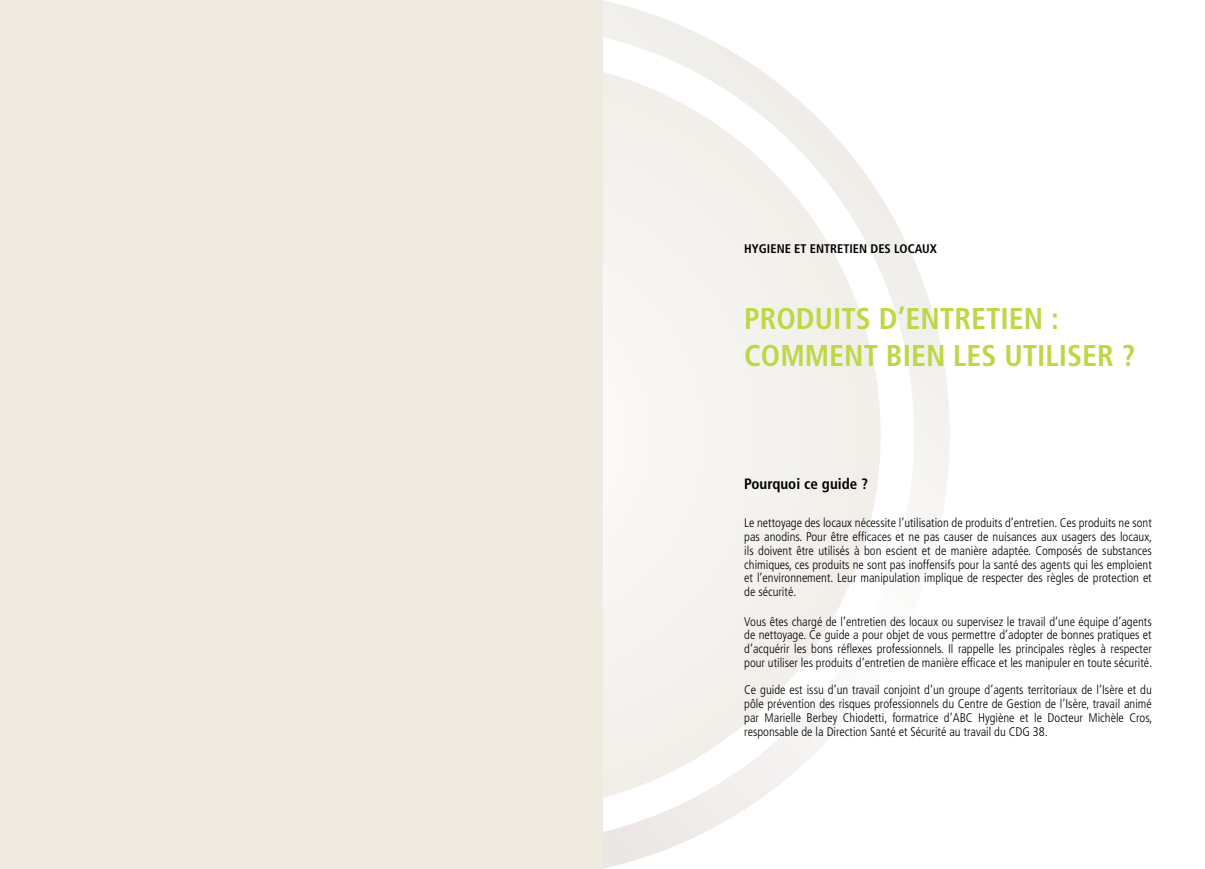
<style>
.page{position:relative;width:1205px;height:869px;background:#fff}
.page>*{position:absolute;margin:0;border:0;box-sizing:border-box;transform-origin:0 0}
.t1{font:700 condensed 30px/37.8px "Frutiger";color:#bed747}
.t2{font:700 condensed 15px "Frutiger";color:#000}
.t3{font:300 condensed 12.5px/13.8px "Frutiger";color:#000;text-align:justify}
.t4{font:700 condensed 12.5px "Frutiger";color:#000}
</style>
<div class="page">
<svg style="left:602px;top:0;width:348px;height:868px"></svg>
<div style="left:129px;top:59px;width:752px;height:751px;background:#f4f2ee;border-radius:50%"></div>
<div style="left:0;top:0;width:602px;height:868px;background:#efebe1"></div>
<p class="t4" style="left:744px;top:241px;width:194px">HYGIENE ET ENTRETIEN DES LOCAUX</p>
<h1 class="t1" style="left:744px;top:299px;width:393px">PRODUITS D’ENTRETIEN :<br>COMMENT BIEN LES UTILISER ?</h1>
<p class="t2" style="left:744px;top:474px;width:125px">Pourquoi ce guide ?</p>
<p class="t3" style="left:744px;top:516px;width:409px">Le nettoyage des locaux nécessite l’utilisation de produits d’entretien. Ces produits ne sont pas anodins. Pour être efficaces et ne pas causer de nuisances aux usagers des locaux, ils doivent être utilisés à bon escient et de manière adaptée. Composés de substances chimiques, ces produits ne sont pas inoffensifs pour la santé des agents qui les emploient et l’environnement. Leur manipulation implique de respecter des règles de protection et de sécurité.</p>
<p class="t3" style="left:744px;top:614px;width:409px">Vous êtes chargé de l’entretien des locaux ou supervisez le travail d’une équipe d’agents de nettoyage. Ce guide a pour objet de vous permettre d’adopter de bonnes pratiques et d’acquérir les bons réflexes professionnels. Il rappelle les principales règles à respecter pour utiliser les produits d’entretien de manière efficace et les manipuler en toute sécurité.</p>
<p class="t3" style="left:744px;top:683px;width:409px">Ce guide est issu d’un travail conjoint d’un groupe d’agents territoriaux de l’Isère et du pôle prévention des risques professionnels du Centre de Gestion de l’Isère, travail animé par Marielle Berbey Chiodetti, formatrice d’ABC Hygiène et le Docteur Michèle Cros, responsable de la Direction Santé et Sécurité au travail du CDG 38.</p>
</div>
